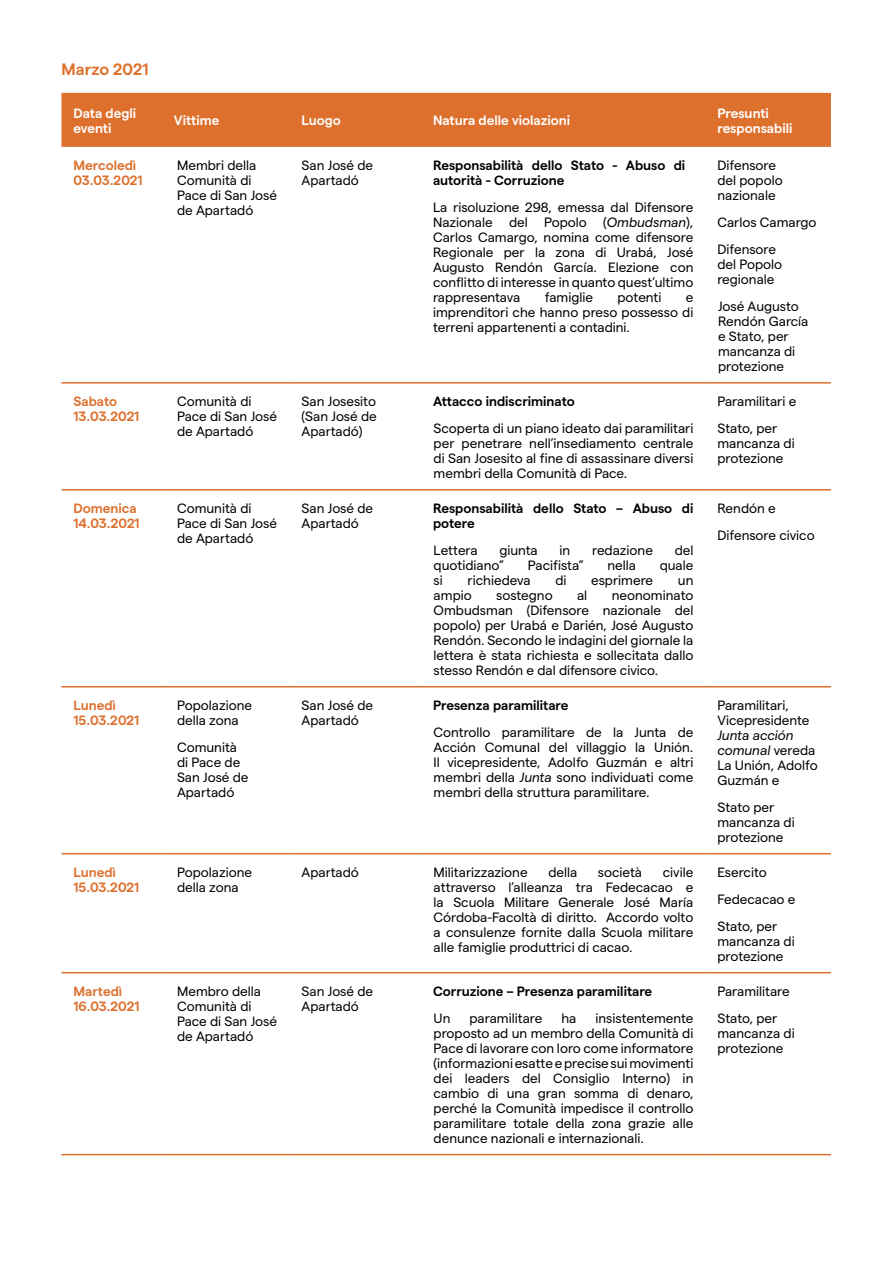
<style>
.page{position:relative;width:894px;height:1263px;background:#fff}
.page>*{position:absolute;margin:0;border:0;box-sizing:border-box;transform-origin:0 0}
.t1{font:600 16.5px "Matter";color:#dd702d}
.t2{font:13.5px/15px "Matter";color:#000}
.t3{font:600 13.5px/15px "Matter";color:#000}
.t4{font:600 13.5px/15px "Matter";color:#dd702d}
.t5{font:600 13.5px/15px "Matter";color:#fff}
.s1{font-style:italic}
</style>
<div class="page">
<div style="left:62px;top:93px;width:769px;height:54px;background:#dd702d"></div>
<hr style="left:62px;top:382px;width:100px;height:2px;background:#dd702d">
<hr style="left:162px;top:382px;width:128px;height:2px;background:#dd702d">
<hr style="left:290px;top:382px;width:131px;height:2px;background:#dd702d">
<hr style="left:421px;top:382px;width:284px;height:2px;background:#dd702d">
<hr style="left:705px;top:382px;width:126px;height:2px;background:#dd702d">
<hr style="left:62px;top:489px;width:100px;height:1px;background:#dd702d">
<hr style="left:162px;top:489px;width:128px;height:1px;background:#dd702d">
<hr style="left:290px;top:489px;width:131px;height:1px;background:#dd702d">
<hr style="left:421px;top:489px;width:284px;height:1px;background:#dd702d">
<hr style="left:705px;top:489px;width:126px;height:1px;background:#dd702d">
<hr style="left:62px;top:686px;width:100px;height:1px;background:#dd702d">
<hr style="left:162px;top:686px;width:128px;height:1px;background:#dd702d">
<hr style="left:290px;top:686px;width:131px;height:1px;background:#dd702d">
<hr style="left:421px;top:686px;width:284px;height:1px;background:#dd702d">
<hr style="left:705px;top:686px;width:126px;height:1px;background:#dd702d">
<hr style="left:62px;top:853px;width:100px;height:1px;background:#dd702d">
<hr style="left:162px;top:853px;width:128px;height:1px;background:#dd702d">
<hr style="left:290px;top:853px;width:131px;height:1px;background:#dd702d">
<hr style="left:421px;top:853px;width:284px;height:1px;background:#dd702d">
<hr style="left:705px;top:853px;width:126px;height:1px;background:#dd702d">
<hr style="left:62px;top:972px;width:100px;height:1px;background:#dd702d">
<hr style="left:162px;top:972px;width:128px;height:1px;background:#dd702d">
<hr style="left:290px;top:972px;width:131px;height:1px;background:#dd702d">
<hr style="left:421px;top:972px;width:284px;height:1px;background:#dd702d">
<hr style="left:705px;top:972px;width:126px;height:1px;background:#dd702d">
<hr style="left:62px;top:1154px;width:100px;height:1px;background:#dd702d">
<hr style="left:162px;top:1154px;width:128px;height:1px;background:#dd702d">
<hr style="left:290px;top:1154px;width:131px;height:1px;background:#dd702d">
<hr style="left:421px;top:1154px;width:284px;height:1px;background:#dd702d">
<hr style="left:705px;top:1154px;width:126px;height:1px;background:#dd702d">
<p class="t1" style="left:62px;top:57px;width:89px">Marzo 2021</p>
<p class="t5" style="left:74px;top:104px;width:64px">Data degli eventi</p>
<p class="t5" style="left:174px;top:112px;width:47px">Vittime</p>
<p class="t5" style="left:302px;top:112px;width:41px">Luogo</p>
<p class="t5" style="left:433px;top:112px;width:139px">Natura delle violazioni</p>
<p class="t5" style="left:717px;top:104px;width:76px">Presunti responsabili</p>
<p class="t4" style="left:74px;top:156px;width:71px">Mercoledì<br>03.03.2021</p>
<p class="t2" style="left:177px;top:156px;width:101px">Membri della<br>Comunità di<br>Pace di San José de Apartadó</p>
<p class="t2" style="left:302px;top:156px;width:73px">San José de<br>Apartadó</p>
<p class="t3" style="left:433px;top:156px;width:254px">Responsabilità dello Stato - Abuso di autorità - Corruzione</p>
<p class="t2" style="left:717px;top:156px;width:67px">Difensore del popolo nazionale</p>
<p class="t2" style="left:717px;top:213px;width:101px">Carlos Camargo</p>
<p class="t2" style="left:717px;top:240px;width:66px">Difensore del Popolo regionale</p>
<p class="t2" style="left:718px;top:297px;width:92px">José Augusto<br>Rendón García e Stato, per mancanza di protezione</p>
<p class="t2" style="left:433px;top:198px;width:262px;text-align:justify">La risoluzione 298, emessa dal Difensore Nazionale del Popolo (<span class="s1">Ombudsman</span>), Carlos Camargo, nomina come difensore Regionale per la zona di Urabá, José Augusto Rendón García. Elezione con conflitto di interesse in quanto quest’ultimo rappresentava</p>
<p class="t2" style="left:545px;top:288px;width:50px">famiglie</p>
<p class="t2" style="left:618px;top:288px;width:45px">potenti</p>
<p class="t2" style="left:433px;top:288px;width:262px;text-align:justify;text-indent:253px">e imprenditori che hanno preso possesso di terreni appartenenti a contadini.</p>
<p class="t4" style="left:74px;top:392px;width:45px">Sabato</p>
<p class="t4" style="left:74px;top:407px;width:67px">13.03.2021</p>
<p class="t2" style="left:177px;top:392px;width:101px">Comunità di<br>Pace di San José de Apartadó</p>
<p class="t2" style="left:302px;top:392px;width:77px;text-align:justify">San Josesito (San José de Apartadó)</p>
<p class="t3" style="left:433px;top:392px;width:143px">Attacco indiscriminato</p>
<p class="t2" style="left:434px;top:419px;width:261px;text-align:justify">Scoperta di un piano ideato dai paramilitari per penetrare nell’insediamento centrale di San Josesito al fine di assassinare diversi membri della Comunità di Pace.</p>
<p class="t2" style="left:717px;top:392px;width:80px">Paramilitari e</p>
<p class="t2" style="left:717px;top:419px;width:79px">Stato, per mancanza di protezione</p>
<p class="t4" style="left:74px;top:499px;width:65px">Domenica</p>
<p class="t4" style="left:74px;top:514px;width:68px">14.03.2021</p>
<p class="t2" style="left:177px;top:499px;width:101px">Comunità di<br>Pace di San José de Apartadó</p>
<p class="t2" style="left:302px;top:499px;width:73px">San José de<br>Apartadó</p>
<p class="t3" style="left:433px;top:499px;width:262px">Responsabilità dello Stato – Abuso di potere</p>
<p class="t2" style="left:434px;top:541px;width:46px">Lettera</p>
<p class="t2" style="left:500px;top:541px;width:40px">giunta</p>
<p class="t2" style="left:560px;top:541px;width:12px">in</p>
<p class="t2" style="left:592px;top:541px;width:62px">redazione</p>
<p class="t2" style="left:675px;top:541px;width:20px">del</p>
<p class="t2" style="left:434px;top:556px;width:72px">quotidiano”</p>
<p class="t2" style="left:528px;top:556px;width:57px">Pacifista”</p>
<p class="t2" style="left:607px;top:556px;width:30px">nella</p>
<p class="t2" style="left:660px;top:556px;width:35px">quale</p>
<p class="t2" style="left:434px;top:571px;width:11px">si</p>
<p class="t2" style="left:468px;top:571px;width:65px">richiedeva</p>
<p class="t2" style="left:555px;top:571px;width:13px">di</p>
<p class="t2" style="left:591px;top:571px;width:64px">esprimere</p>
<p class="t2" style="left:678px;top:571px;width:17px">un</p>
<p class="t2" style="left:434px;top:586px;width:40px">ampio</p>
<p class="t2" style="left:496px;top:586px;width:58px">sostegno</p>
<p class="t2" style="left:577px;top:586px;width:12px">al</p>
<p class="t2" style="left:434px;top:586px;width:261px;text-align:justify;text-indent:178px">neonominato Ombudsman (Difensore nazionale del popolo) per Urabá e Darién, José Augusto Rendón. Secondo le indagini del giornale la lettera è stata richiesta e sollecitata dallo stesso Rendón e dal difensore civico.</p>
<p class="t2" style="left:717px;top:499px;width:60px">Rendón e</p>
<p class="t2" style="left:717px;top:526px;width:99px">Difensore civico</p>
<p class="t4" style="left:74px;top:696px;width:44px">Lunedì</p>
<p class="t4" style="left:74px;top:711px;width:67px">15.03.2021</p>
<p class="t2" style="left:177px;top:696px;width:77px">Popolazione della zona</p>
<p class="t2" style="left:177px;top:738px;width:73px">Comunità di Pace de<br>San José de<br>Apartadó</p>
<p class="t2" style="left:302px;top:696px;width:73px">San José de<br>Apartadó</p>
<p class="t3" style="left:433px;top:696px;width:137px">Presenza paramilitare</p>
<p class="t2" style="left:434px;top:723px;width:261px;text-align:justify">Controllo paramilitare de la Junta de Acción Comunal del villaggio la Unión.<br>Il vicepresidente, Adolfo Guzmán e altri membri della <span class="s1">Junta</span> sono individuati come membri della struttura paramilitare.</p>
<p class="t2" style="left:717px;top:696px;width:102px">Paramilitari,<br>Vicepresidente<br><span class="s1">Junta acción comunal</span> vereda<br>La Unión, Adolfo<br>Guzmán e</p>
<p class="t2" style="left:717px;top:798px;width:79px">Stato per mancanza di protezione</p>
<p class="t4" style="left:74px;top:863px;width:44px">Lunedì</p>
<p class="t4" style="left:74px;top:878px;width:67px">15.03.2021</p>
<p class="t2" style="left:177px;top:863px;width:77px">Popolazione della zona</p>
<p class="t2" style="left:302px;top:863px;width:59px">Apartadó</p>
<p class="t2" style="left:434px;top:863px;width:96px">Militarizzazione</p>
<p class="t2" style="left:548px;top:863px;width:30px">della</p>
<p class="t2" style="left:598px;top:863px;width:46px">società</p>
<p class="t2" style="left:434px;top:863px;width:261px;text-align:justify;text-indent:229px">civile attraverso l’alleanza tra Fedecacao e la Scuola Militare Generale José María Córdoba-Facoltà di diritto. Accordo volto a consulenze fornite dalla Scuola militare alle famiglie produttrici di cacao.</p>
<p class="t2" style="left:717px;top:863px;width:51px">Esercito</p>
<p class="t2" style="left:717px;top:890px;width:80px">Fedecacao e</p>
<p class="t2" style="left:717px;top:917px;width:79px">Stato, per mancanza di protezione</p>
<p class="t4" style="left:74px;top:982px;width:68px">Martedì<br>16.03.2021</p>
<p class="t2" style="left:177px;top:982px;width:101px">Membro della<br>Comunità di<br>Pace di San José de Apartadó</p>
<p class="t2" style="left:302px;top:982px;width:73px">San José de<br>Apartadó</p>
<p class="t3" style="left:433px;top:982px;width:221px">Corruzione – Presenza paramilitare</p>
<p class="t2" style="left:434px;top:1009px;width:261px;text-align:justify;text-indent:162px">insistentemente proposto ad un membro della Comunità di Pace di lavorare con loro come informatore (informazioni esatte e precise sui movimenti dei leaders del Consiglio Interno) in cambio di una gran somma di denaro, perché la Comunità impedisce il controllo paramilitare totale della zona grazie alle denunce nazionali e internazionali.</p>
<p class="t2" style="left:434px;top:1009px;width:18px">Un</p>
<p class="t2" style="left:470px;top:1009px;width:74px">paramilitare</p>
<p class="t2" style="left:561px;top:1009px;width:17px">ha</p>
<p class="t2" style="left:717px;top:982px;width:74px">Paramilitare</p>
<p class="t2" style="left:717px;top:1009px;width:79px">Stato, per mancanza di protezione</p>
</div>
